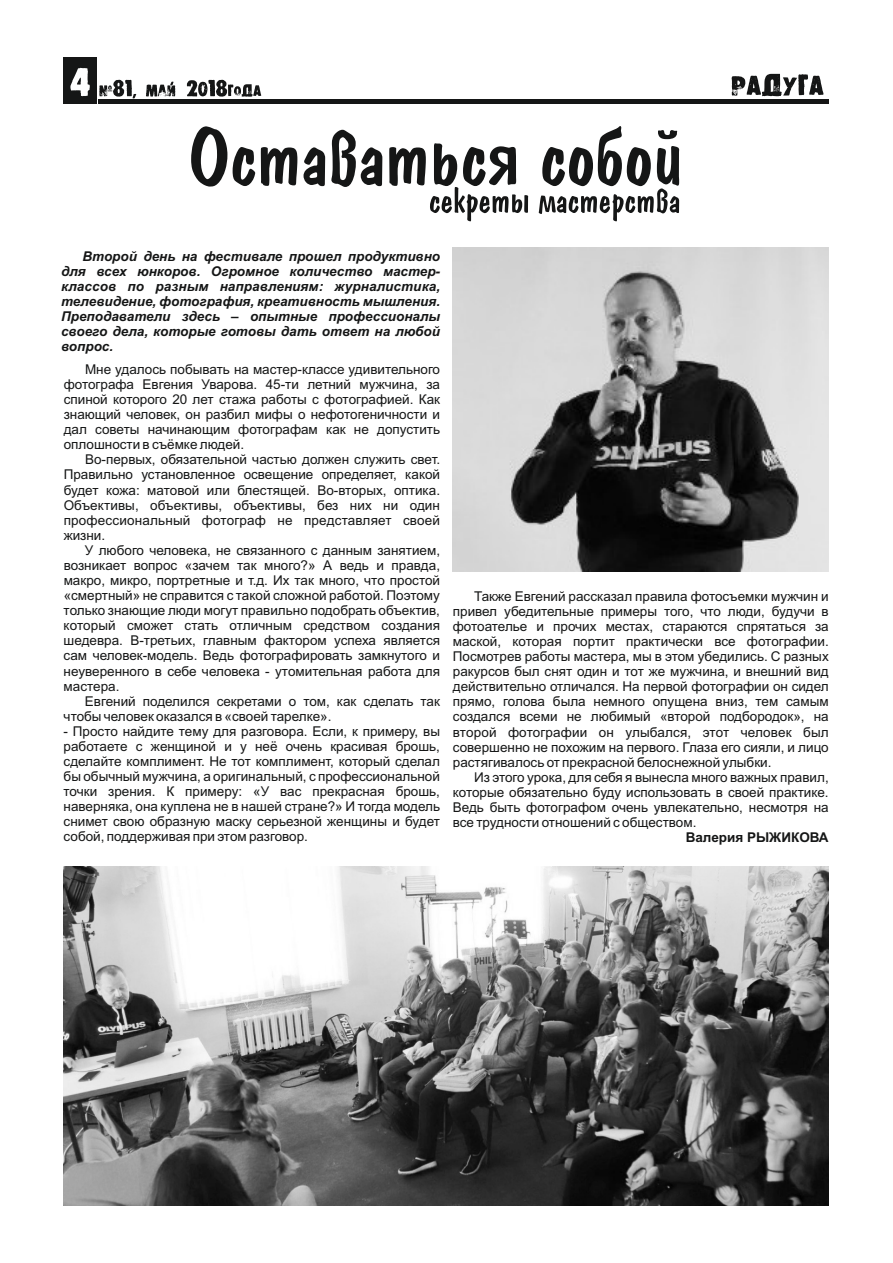
<style>
.page{position:relative;width:893px;height:1263px;background:#fff}
.page>*{position:absolute;margin:0;border:0;box-sizing:border-box;transform-origin:0 0}
.t1{font:13.5px/15.1px "Arial";color:#151616;text-align:justify}
.t2{font:italic 700 13.5px/15.1px "Arial";color:#151616;text-align:justify}
.t3{font:700 13.5px "Arial";color:#151616}
</style>
<div class="page">
<hr style="left:99px;top:99px;width:730px;height:4px;background:#151616">
<div style="left:64px;top:57px;width:33px;height:46px;background:#151616"></div>
<svg style="left:70px;top:68px;width:20px;height:28px"></svg>
<svg style="left:731px;top:74px;width:92px;height:22px"></svg>
<svg style="left:99px;top:80px;width:37px;height:18px"></svg>
<svg style="left:146px;top:82px;width:29px;height:15px"></svg>
<svg style="left:187px;top:80px;width:74px;height:17px"></svg>
<svg style="left:191px;top:126px;width:488px;height:95px"></svg>
<img style="left:64px;top:866px;width:765px;height:339px">
<img style="left:453px;top:247px;width:376px;height:324px">
<p class="t2" style="left:61px;top:250px;width:381px;text-indent:21px">Второй день на фестивале прошел продуктивно для всех юнкоров. Огромное количество мастер&shy;классов по разным направлениям: журналистика, телевидение, фотография, креативность мышления.<br>Преподаватели здесь – опытные профессионалы своего дела, которые готовы дать ответ на любой вопрос.</p>
<p class="t1" style="left:64px;top:363px;width:378px;text-indent:21px">Мне удалось побывать на мастер-классе удивительного фотографа Евгения Уварова. 45-ти летний мужчина, за спиной которого 20 лет стажа работы с фотографией. Как знающий человек, он разбил мифы о нефотогеничности и дал советы начинающим фотографам как не допустить оплошности в съёмке людей.</p>
<p class="t1" style="left:64px;top:453px;width:378px;text-indent:21px">Во-первых, обязательной частью должен служить свет.<br>Правильно установленное освещение определяет, какой будет кожа: матовой или блестящей. Во-вторых, оптика.<br>Объективы, объективы, объективы, без них ни один профессиональный фотограф не представляет своей жизни.</p>
<p class="t1" style="left:64px;top:544px;width:378px;text-indent:21px">У любого человека, не связанного с данным занятием, возникает вопрос «зачем так много?» А ведь и правда, макро, микро, портретные и т.д. Их так много, что простой «смертный» не справится с такой сложной работой. Поэтому только знающие люди могут правильно подобрать объектив, который сможет стать отличным средством создания шедевра. В-третьих, главным фактором успеха является сам человек-модель. Ведь фотографировать замкнутого и неуверенного в себе человека - утомительная работа для мастера.</p>
<p class="t1" style="left:64px;top:695px;width:378px;text-indent:21px">Евгений поделился секретами о том, как сделать так чтобы человек оказался в «своей тарелке».</p>
<p class="t1" style="left:64px;top:725px;width:378px">- Просто найдите тему для разговора. Если, к примеру, вы работаете с женщиной и у неё очень красивая брошь, сделайте комплимент. Не тот комплимент, который сделал бы обычный мужчина, а оригинальный, с профессиональной точки зрения. К примеру: «У вас прекрасная брошь, наверняка, она куплена не в нашей стране?» И тогда модель снимет свою образную маску серьезной женщины и будет собой, поддерживая при этом разговор.</p>
<p class="t1" style="left:453px;top:590px;width:377px;text-indent:21px">Также Евгений рассказал правила фотосъемки мужчин и привел убедительные примеры того, что люди, будучи в фотоателье и прочих местах, стараются спрятаться за маской, которая портит практически все фотографии.<br>Посмотрев работы мастера, мы в этом убедились. С разных ракурсов был снят один и тот же мужчина, и внешний вид действительно отличался. На первой фотографии он сидел прямо, голова была немного опущена вниз, тем самым создался всеми не любимый «второй подбородок», на второй фотографии он улыбался, этот человек был совершенно не похожим на первого. Глаза его сияли, и лицо растягивалось от прекрасной белоснежной улыбки.</p>
<p class="t1" style="left:453px;top:771px;width:377px;text-indent:21px">Из этого урока, для себя я вынесла много важных правил, которые обязательно буду использовать в своей практике.<br>Ведь быть фотографом очень увлекательно, несмотря на все трудности отношений с обществом.</p>
<p class="t3" style="left:686px;top:832px;width:145px">Валерия РЫЖИКОВА</p>
</div>
